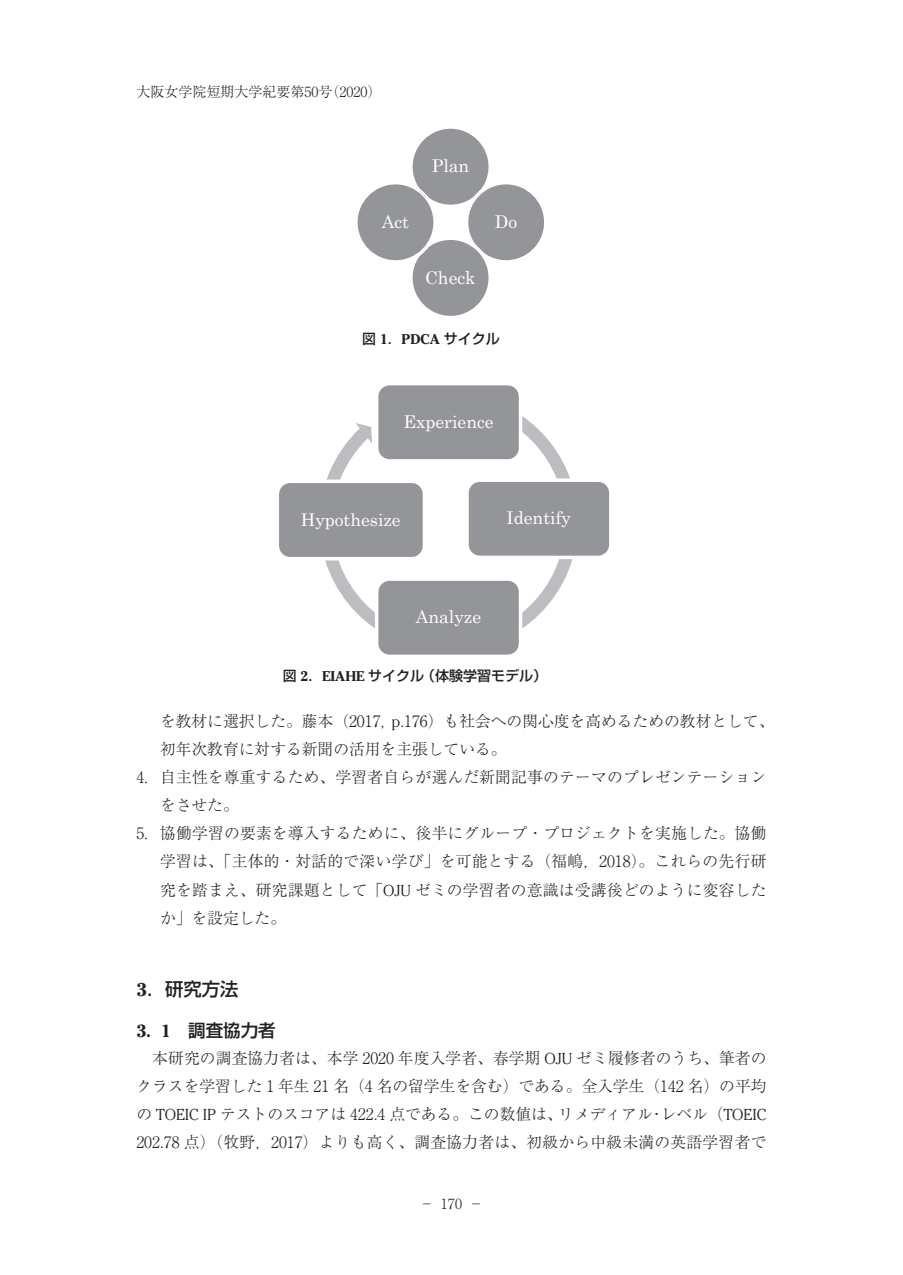
<style>
.page{position:relative;width:903px;height:1275px;background:#fff}
.page>*{position:absolute;margin:0;border:0;box-sizing:border-box;transform-origin:0 0}
.t1{font:500 18.38px "Shin Go Pro";color:#231f20}
.t2{font:17.5px "Century";color:#fff}
.t3{font:500 17.5px "Shin Go Pro";color:#231f20}
.t4{font:300 15.75px/28px "Ryumin Pro";letter-spacing:.015em;color:#231f20;text-align:justify}
.t5{font:500 14px "Shin Go Pro";color:#231f20}
.t6{font:300 14px "Ryumin Pro";color:#231f20}
.s1{font-family:"Cheltenham";font-weight:700}
.s2{font-family:"Cheltenham"}
</style>
<div class="page">
<svg style="left:325px;top:416px;width:248px;height:212px"></svg>
<div style="left:377px;top:384px;width:143px;height:77px;background:#939598;border-radius:13px"></div>
<div style="left:375px;top:382px;width:147px;height:81px;border:4px solid #fff;border-radius:13px"></div>
<div style="left:467px;top:480px;width:144px;height:77px;background:#939598;border-radius:13px"></div>
<div style="left:465px;top:478px;width:148px;height:81px;border:4px solid #fff;border-radius:13px"></div>
<div style="left:377px;top:579px;width:143px;height:77px;background:#939598;border-radius:13px"></div>
<div style="left:375px;top:577px;width:147px;height:81px;border:4px solid #fff;border-radius:13px"></div>
<div style="left:277px;top:481px;width:147px;height:78px;background:#939598;border-radius:13px"></div>
<div style="left:276px;top:480px;width:150px;height:80px;border:4px solid #fff;border-radius:13px"></div>
<div style="left:411px;top:127px;width:79px;height:79px;background:#939598;border-radius:50%"></div>
<div style="left:409px;top:125px;width:83px;height:83px;border:4px solid #fff;border-radius:50%"></div>
<svg style="left:472px;top:188px;width:13px;height:13px"></svg>
<div style="left:466px;top:183px;width:80px;height:79px;background:#939598;border-radius:50%"></div>
<div style="left:465px;top:181px;width:82px;height:83px;border:4px solid #fff;border-radius:50%"></div>
<svg style="left:472px;top:244px;width:13px;height:12px"></svg>
<div style="left:411px;top:238px;width:79px;height:80px;background:#939598;border-radius:50%"></div>
<div style="left:409px;top:236px;width:83px;height:83px;border:4px solid #fff;border-radius:50%"></div>
<svg style="left:417px;top:244px;width:12px;height:12px"></svg>
<div style="left:356px;top:183px;width:79px;height:79px;background:#939598;border-radius:50%"></div>
<div style="left:354px;top:181px;width:83px;height:83px;border:4px solid #fff;border-radius:50%"></div>
<svg style="left:417px;top:188px;width:12px;height:13px"></svg>
<p class="t6" style="left:136px;top:80px;width:246px">大阪女学院短期大学紀要第50号（2020）</p>
<p class="t2" style="left:382px;top:207px;width:29px">Act</p>
<p class="t2" style="left:432px;top:151px;width:39px">Plan</p>
<p class="t2" style="left:425px;top:263px;width:52px">Check</p>
<p class="t2" style="left:495px;top:207px;width:24px">Do</p>
<p class="t5" style="left:362px;top:327px;width:139px">図 <span class="s1">1</span>．<span class="s1">PDCA</span> サイクル</p>
<p class="t2" style="left:403px;top:407px;width:92px">Experience</p>
<p class="t2" style="left:301px;top:505px;width:102px">Hypothesize</p>
<p class="t2" style="left:506px;top:503px;width:66px">Identify</p>
<p class="t2" style="left:416px;top:602px;width:67px">Analyze</p>
<p class="t5" style="left:283px;top:664px;width:266px">図 <span class="s1">2</span>．<span class="s1">EIAHE</span> サイクル（体験学習モデル）</p>
<p class="t4" style="left:160px;top:706px;width:616px">を教材に選択した。藤本（2017，<span class="s2">p.</span>176）も社会への関心度を高めるための教材として、</p>
<p class="t4" style="left:160px;top:734px;width:348px">初年次教育に対する新聞の活用を主張している。</p>
<p class="t4" style="left:136px;top:762px;width:632px">4．自主性を尊重するため、学習者自らが選んだ新聞記事のテーマのプレゼンテーション</p>
<p class="t4" style="left:160px;top:790px;width:80px">をさせた。</p>
<p class="t4" style="left:136px;top:818px;width:632px">5．協働学習の要素を導入するために、後半にグループ・プロジェクトを実施した。協働</p>
<p class="t4" style="left:160px;top:846px;width:608px">学習は、「主体的・対話的で深い学び」を可能とする（福嶋，2018）。これらの先行研</p>
<p class="t4" style="left:160px;top:874px;width:608px">究を踏まえ、研究課題として「<span class="s2">OJU</span> ゼミの学習者の意識は受講後どのように変容した</p>
<p class="t4" style="left:160px;top:902px;width:127px">か」を設定した。</p>
<p class="t1" style="left:136px;top:973px;width:104px"><span class="s1">3</span>．研究方法</p>
<p class="t3" style="left:136px;top:1016px;width:141px"><span class="s1">3. 1</span>　調査協力者</p>
<p class="t4" style="left:136px;top:1042px;width:632px">　本研究の調査協力者は、本学 2020 年度入学者、春学期 <span class="s2">OJU</span> ゼミ履修者のうち、筆者のクラスを学習した 1 年生 21 名（4 名の留学生を含む）である。全入学生（142 名）の平均の <span class="s2">TOEIC IP</span> テストのスコアは 422<span class="s2">.</span>4 点である。この数値は、リメディアル・レベル（<span class="s2">TOEIC </span>202<span class="s2">.</span>78 点）（牧野，2017）よりも高く、調査協力者は、初級から中級未満の英語学習者で</p>
<p class="t6" style="left:420px;top:1192px;width:65px">− 170 −</p>
</div>
